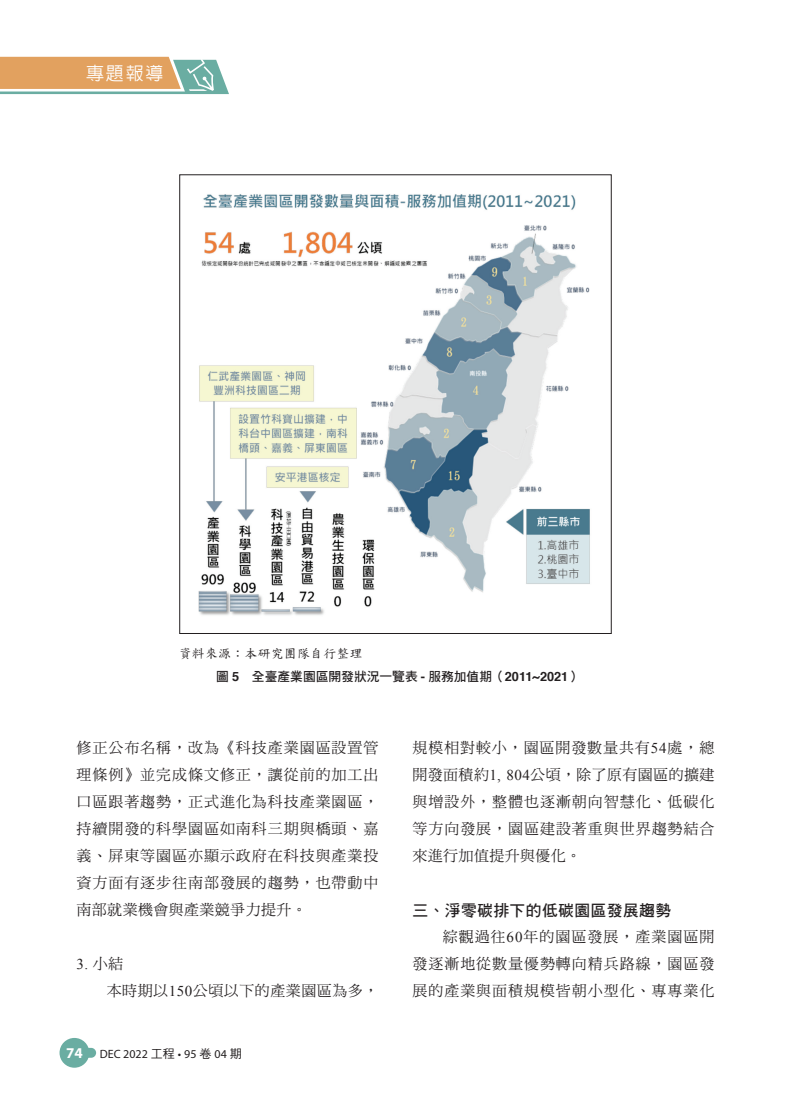
<style>
.page{position:relative;width:808px;height:1106px;background:#fff}
.page>*{position:absolute;margin:0;border:0;box-sizing:border-box;transform-origin:0 0}
.t1{font:500 18px "AR Hei B5";color:#fff}
.t2{font:15.75px "DF Hei Std W7";letter-spacing:.03em;color:#231f20}
.t3{font:15px/27px "DF Ming Std W5";letter-spacing:.06em;color:#231f20;text-align:justify}
.t4{font:15px "DF Ming Std W5";letter-spacing:.035em;color:#231f20}
.t5{font:15px "Times New Roman";color:#231f20}
.t6{font:12.9px "DF Biao Kai Shu Std W5";letter-spacing:.025em;color:#231f20}
.t7{font:12.75px "DF Hei Std W7";color:#231f20}
.t8{font:12px "Myriad Pro";color:#231f20}
.s1{font-family:"Helvetica";font-weight:700}
.s2{font-family:"DF Ming Std W5"}
.s3{font-family:"Times New Roman"}
.s4{font-weight:700;font-size:15px;color:#fff}
.s5{font-family:"DF Hei Std W5"}
</style>
<div class="page">
<svg style="left:0;top:57px;width:229px;height:37px;background:#ccaf82"></svg>
<div style="left:60px;top:1037px;width:29px;height:30px;background:#6aada2;border-radius:50%"></div>
<div style="left:70px;top:1047px;width:26px;height:10px;background:#6aada2;border-radius:5px"></div>
<img style="left:198px;top:194px;width:392px;height:421px">
<p class="t1" style="left:86px;top:64px;width:79px">專題報導</p>
<p class="t6" style="left:179px;top:646px;width:185px">資料來源：本研究團隊自行整理</p>
<p class="t7" style="left:216px;top:669px;width:366px">圖 <span class="s1">5</span>　全臺產業園區開發狀況一覽表 <span class="s1">-</span> 服務加值期（<span class="s1">2011~2021</span>）</p>
<p class="t3" style="left:77px;top:734px;width:303px">修正公布名稱，改為《科技產業園區設置管理條例》並完成條文修正，讓從前的加工出口區跟著趨勢，正式進化為科技產業園區，持續開發的科學園區如南科三期與橋頭、嘉義、屏東等園區亦顯示政府在科技與產業投資方面有逐步往南部發展的趨勢，也帶動中南部就業機會與產業競爭力提升。</p>
<p class="t5" style="left:77px;top:954px;width:48px">3. <span class="s2">小結</span></p>
<p class="t4" style="left:107px;top:982px;width:273px">本時期以<span class="s3">150</span>公頃以下的產業園區為多，</p>
<p class="t8" style="left:66px;top:1046px;width:177px"><span class="s4">74</span> DEC 2022 <span class="s5">工程</span> • 95 <span class="s5">卷</span> 04 <span class="s5">期</span></p>
<p class="t3" style="left:412px;top:734px;width:303px">規模相對較小，園區開發數量共有<span class="s3">54</span>處，總開發面積約<span class="s3">1, 804</span>公頃，除了原有園區的擴建與增設外，整體也逐漸朝向智慧化、低碳化等方向發展，園區建設著重與世界趨勢結合來進行加值提升與優化。</p>
<p class="t2" style="left:412px;top:901px;width:260px">三、淨零碳排下的低碳園區發展趨勢</p>
<p class="t3" style="left:412px;top:923px;width:303px;text-indent:30px">綜觀過往<span class="s3">60</span>年的園區發展，產業園區開發逐漸地從數量優勢轉向精兵路線，園區發展的產業與面積規模皆朝小型化、專專業化</p>
</div>
